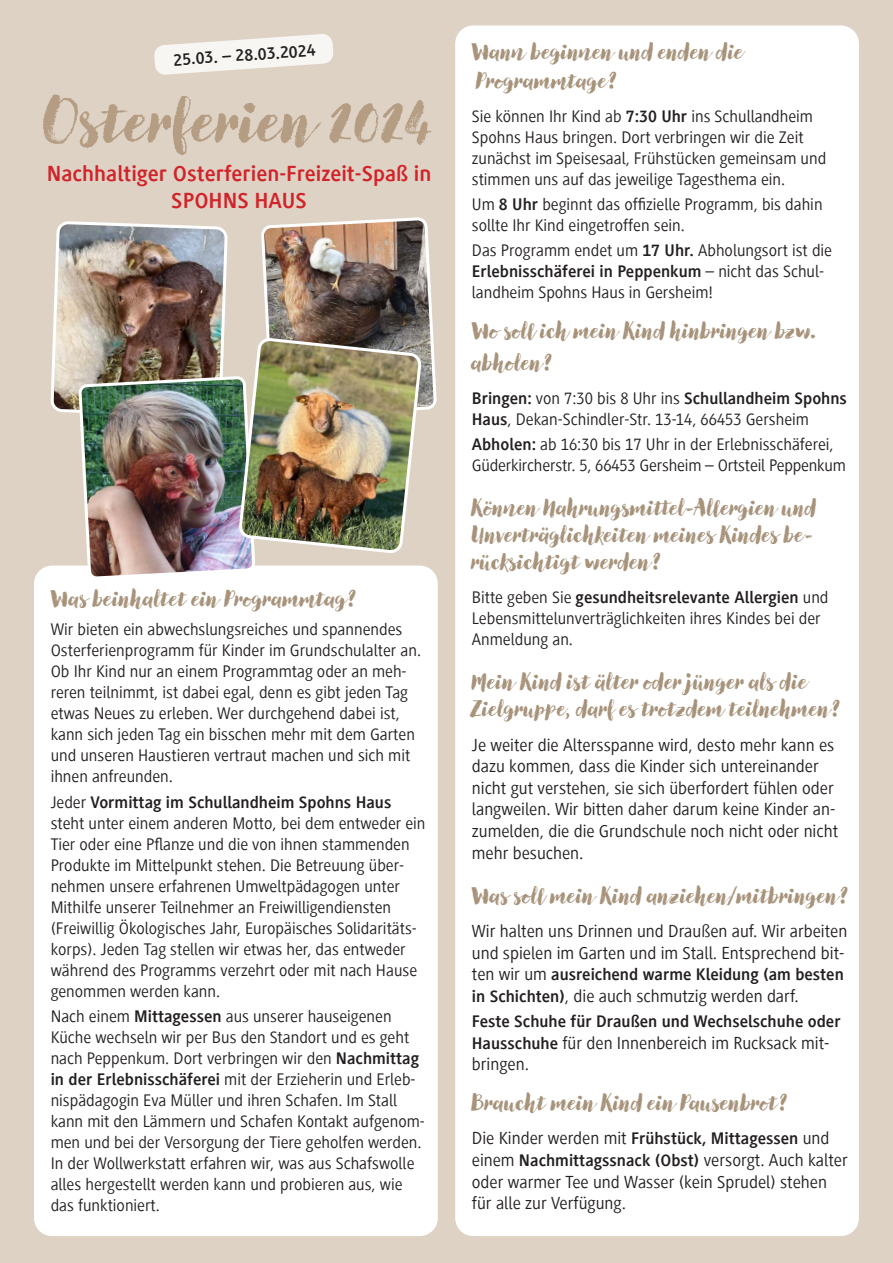
<style>
.page{position:relative;width:893px;height:1263px;background:#ded2c4}
.page>*{position:absolute;margin:0;border:0;box-sizing:border-box;transform-origin:0 0}
.t1{font:800 61.65px "Canvas Script";color:#b49d83}
.t2{font:700 22.65px/27.2px "Generis Simple Com";color:#d1232a;text-align:center}
.t3{font:800 22.5px/27px "Canvas Script";color:#a7927a}
.t4{font:18px/21.6px "Generis Sans Com";color:#231f20}
.Headline{font:700 17.4px "Generis Sans Com";color:#231f20}
.t5{font:17.25px/21px "Generis Sans Com";color:#231f20}
.t6{font:700 17.25px "Generis Sans Com";color:#231f20}
.s1{font-weight:700}
.s2{font-weight:400;font-size:18px}
.s3{font-weight:700;font-size:17.25px}
</style>
<div class="page">
<div style="left:34px;top:566px;width:404px;height:670px;background:#fff;border-radius:18px"></div>
<div style="left:455px;top:26px;width:404px;height:1210px;background:#fff;border-radius:18px"></div>
<img style="left:49px;top:219px;width:386px;height:358px">
<svg style="left:154px;top:34px;width:180px;height:41px"></svg>
<p class="Headline" style="left:173px;top:50px;width:144px;rotate:-4deg">25.03. – 28.03.2024</p>
<p class="t1" style="left:44px;top:81px;width:392px">Osterferien 2024</p>
<p class="t2" style="left:47px;top:160px;width:386px">Nachhaltiger Osterferien-Freizeit-Spaß in<br>SPOHNS HAUS</p>
<p class="t3" style="left:51px;top:585px;width:307px">Was beinhaltet ein Programmtag?</p>
<p class="t5" style="left:51px;top:619px;width:372px">Wir bieten ein abwechslungsreiches und spannendes Osterferienprogramm für Kinder im Grundschulalter an.<br>Ob Ihr Kind nur an einem Programmtag oder an meh&shy;reren teilnimmt, ist dabei egal, denn es gibt jeden Tag etwas Neues zu erleben. Wer durchgehend dabei ist, kann sich jeden Tag ein bisschen mehr mit dem Garten und unseren Haustieren vertraut machen und sich mit ihnen anfreunden.</p>
<p class="t5" style="left:51px;top:791px;width:376px">Jeder <span class="s1">Vormittag im Schullandheim Spohns Haus </span>steht unter einem anderen Motto, bei dem entweder ein Tier oder eine Pflanze und die von ihnen stammenden Produkte im Mittelpunkt stehen. Die Betreuung über&shy;nehmen unsere erfahrenen Umweltpädagogen unter Mithilfe unserer Teilnehmer an Freiwilligendiensten (Freiwillig Ökologisches Jahr, Europäisches Solidaritäts&shy;korps). Jeden Tag stellen wir etwas her, das entweder während des Programms verzehrt oder mit nach Hause genommen werden kann.</p>
<p class="t5" style="left:51px;top:1006px;width:376px">Nach einem <span class="s1">Mittagessen</span> aus unserer hauseigenen Küche wechseln wir per Bus den Standort und es geht nach Peppenkum. Dort verbringen wir den <span class="s1">Nachmittag in der Erlebnisschäferei</span> mit der Erzieherin und Erleb&shy;nispädagogin Eva Müller und ihren Schafen. Im Stall kann mit den Lämmern und Schafen Kontakt aufgenom&shy;men und bei der Versorgung der Tiere geholfen werden.<br>In der Wollwerkstatt erfahren wir, was aus Schafswolle alles hergestellt werden kann und probieren aus, wie das funktioniert.</p>
<p class="t3" style="left:472px;top:38px;width:274px;line-height:28.5px">Wann beginnen und enden die<br>Programmtage?</p>
<p class="t5" style="left:472px;top:106px;width:356px">Sie können Ihr Kind ab <span class="s1">7:30 Uhr</span> ins Schullandheim Spohns Haus bringen. Dort verbringen wir die Zeit zunächst im Speisesaal, Frühstücken gemeinsam und stimmen uns auf das jeweilige Tagesthema ein.</p>
<p class="t5" style="left:472px;top:194px;width:352px">Um <span class="s1">8 Uhr</span> beginnt das offizielle Programm, bis dahin sollte Ihr Kind eingetroffen sein.</p>
<p class="t5" style="left:472px;top:240px;width:362px">Das Programm endet um <span class="s1">17 Uhr.</span> Abholungsort ist die<br><span class="s1">Erlebnisschäferei in Peppenkum</span> – nicht das Schul&shy;landheim Spohns Haus in Gersheim!</p>
<p class="t3" style="left:472px;top:315px;width:347px;line-height:32.4px">Wo soll ich mein Kind hinbringen bzw. abholen?</p>
<p class="t5" style="left:472px;top:388px;width:377px"><span class="s1">Bringen:</span> von 7:30 bis 8 Uhr ins <span class="s1">Schullandheim Spohns<br>Haus</span>, Dekan-Schindler-Str. 13-14, 66453 Gersheim</p>
<p class="t5" style="left:472px;top:434px;width:376px"><span class="s1">Abholen:</span> ab 16:30 bis 17 Uhr in der Erlebnisschäferei,<br>Güderkircherstr. 5, 66453 Gersheim – Ortsteil Peppenkum</p>
<p class="t3" style="left:472px;top:495px;width:347px">Können Nahrungsmittel-Allergien und<br>Unverträglichkeiten meines Kindes be&shy;rücksichtigt werden?</p>
<p class="t5" style="left:472px;top:587px;width:358px">Bitte geben Sie <span class="s1">gesundheitsrelevante Allergien</span> und<br>Lebensmittelunverträglichkeiten ihres Kindes bei der<br>Anmeldung an.</p>
<p class="t3" style="left:472px;top:668px;width:370px">Mein Kind ist älter oder jünger als die<br>Zielgruppe, darf es trotzdem teilnehmen?</p>
<p class="t4" style="left:472px;top:734px;width:368px">Je weiter die Altersspanne wird, desto mehr kann es dazu kommen, dass die Kinder sich untereinander nicht gut verstehen, sie sich überfordert fühlen oder langweilen. Wir bitten daher darum keine Kinder an&shy;zumelden, die die Grundschule noch nicht oder nicht mehr besuchen.</p>
<p class="t3" style="left:472px;top:882px;width:378px">Was soll mein Kind anziehen/mitbringen?</p>
<p class="t4" style="left:472px;top:920px;width:377px">Wir halten uns Drinnen und Draußen auf. Wir arbeiten und spielen im Garten und im Stall. Entsprechend bit-</p>
<p class="t6" style="left:472px;top:965px;width:373px"><span class="s2">ten wir um</span> ausreichend warme Kleidung (am besten</p>
<p class="t4" style="left:472px;top:985px;width:328px"><span class="s3">in Schichten)</span>, die auch schmutzig werden darf.</p>
<p class="t6" style="left:472px;top:1012px;width:370px">Feste Schuhe für Draußen und Wechselschuhe oder</p>
<p class="t4" style="left:472px;top:1032px;width:359px"><span class="s3">Hausschuhe</span> für den Innenbereich im Rucksack mit&shy;bringen.</p>
<p class="t3" style="left:472px;top:1089px;width:317px">Braucht mein Kind ein Pausenbrot?</p>
<p class="t4" style="left:472px;top:1128px;width:377px">Die Kinder werden mit <span class="s3">Frühstück, Mittagessen</span> und einem <span class="s3">Nachmittagssnack (Obst)</span> versorgt. Auch kalter oder warmer Tee und Wasser (kein Sprudel) stehen für alle zur Verfügung.</p>
</div>
